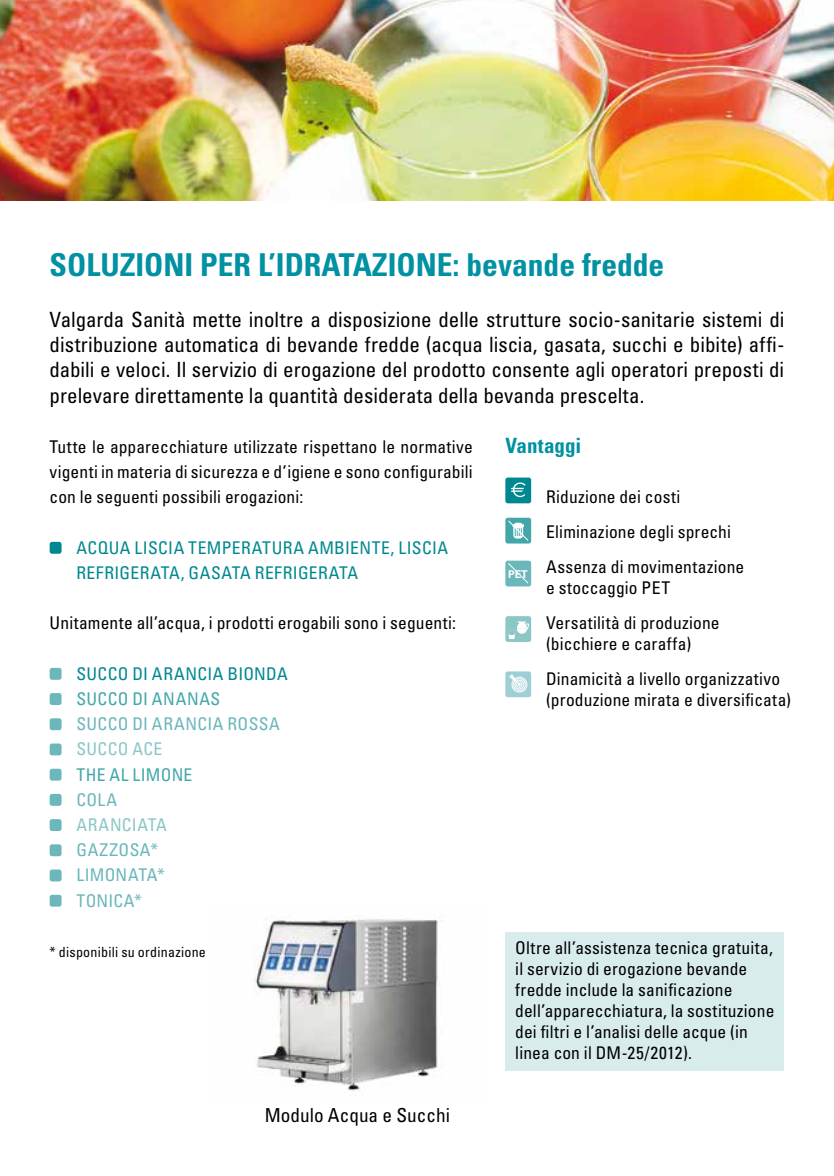
<style>
.page{position:relative;width:834px;height:1176px;background:#fff}
.page>*{position:absolute;margin:0;border:0;box-sizing:border-box;transform-origin:0 0}
.t1{font:700 condensed 31.5px "Univers LT Std";color:#0091a2}
.t2{font:condensed 21px/25.2px "Univers LT Std";color:#000;text-align:justify}
.t3{font:700 condensed 21px "Univers LT Std";letter-spacing:-.005em;color:#0092a2}
.t4{font:condensed 19.25px "Univers LT Std";color:#000}
.t5{font:condensed 17.5px/21px "Univers LT Std";letter-spacing:.01em;color:#000}
.t6{font:condensed 17.5px/25.2px "Univers LT Std";letter-spacing:.025em;color:#008890}
.t7{font:condensed 17.5px/25.2px "Univers LT Std";letter-spacing:.025em;color:#6bb7bc}
.t8{font:condensed 17.5px "Univers LT Std";letter-spacing:.025em;color:#43a7a9}
.t9{font:condensed 17.5px "Univers LT Std";letter-spacing:.02em;color:#8bc7c7}
.t10{font:condensed 14px "Univers LT Std";letter-spacing:.02em;color:#000}
</style>
<div class="page">
<img style="left:0;top:0;width:833px;height:201px">
<div style="left:50px;top:542px;width:12px;height:12px;background:#008890;border-radius:2px"></div>
<div style="left:50px;top:668px;width:12px;height:12px;background:#6bb7bc;border-radius:2px"></div>
<div style="left:50px;top:693px;width:12px;height:12px;background:#6bb7bc;border-radius:2px"></div>
<div style="left:50px;top:718px;width:12px;height:12px;background:#6bb7bc;border-radius:2px"></div>
<div style="left:50px;top:743px;width:12px;height:12px;background:#6bb7bc;border-radius:2px"></div>
<div style="left:50px;top:769px;width:12px;height:11px;background:#6bb7bc;border-radius:2px"></div>
<div style="left:50px;top:794px;width:12px;height:12px;background:#6bb7bc;border-radius:2px"></div>
<div style="left:50px;top:819px;width:12px;height:12px;background:#6bb7bc;border-radius:2px"></div>
<div style="left:50px;top:844px;width:12px;height:12px;background:#6bb7bc;border-radius:2px"></div>
<div style="left:50px;top:869px;width:12px;height:12px;background:#6bb7bc;border-radius:2px"></div>
<div style="left:50px;top:895px;width:12px;height:11px;background:#6bb7bc;border-radius:2px"></div>
<div style="left:505px;top:477px;width:26px;height:26px;background:#008890;border-radius:2px"></div>
<svg style="left:511px;top:482px;width:14px;height:15px"></svg>
<div style="left:505px;top:518px;width:26px;height:25px;background:#43a7a9;border-radius:2px"></div>
<svg style="left:508px;top:520px;width:21px;height:21px"></svg>
<div style="left:505px;top:560px;width:26px;height:26px;background:#6bb7bc;border-radius:2px"></div>
<svg style="left:508px;top:563px;width:21px;height:21px"></svg>
<div style="left:505px;top:616px;width:26px;height:26px;background:#8bc7c7;border-radius:2px"></div>
<svg style="left:508px;top:621px;width:21px;height:18px"></svg>
<div style="left:505px;top:671px;width:26px;height:26px;background:#9ecfd5;border-radius:2px"></div>
<svg style="left:509px;top:674px;width:18px;height:19px"></svg>
<div style="left:505px;top:932px;width:279px;height:138px;background:#d8eceb"></div>
<img style="left:254px;top:915px;width:190px;height:176px">
<h1 class="t1" style="left:50px;top:246px;width:616px">SOLUZIONI PER L’IDRATAZIONE: bevande fredde</h1>
<p class="t2" style="left:50px;top:306px;width:736px">Valgarda Sanità mette inoltre a disposizione delle strutture socio-sanitarie sistemi di distribuzione automatica di bevande fredde (acqua liscia, gasata, succhi e bibite) affi&shy;dabili e veloci. Il servizio di erogazione del prodotto consente agli operatori preposti di prelevare direttamente la quantità desiderata della bevanda prescelta.</p>
<p class="t5" style="left:50px;top:434px;width:424px;line-height:25.2px;text-align:justify">Tutte le apparecchiature utilizzate rispettano le normative vigenti in materia di sicurezza e d’igiene e sono configurabili con le seguenti possibili erogazioni:</p>
<p class="t6" style="left:76px;top:535px;width:373px">ACQUA LISCIA TEMPERATURA AMBIENTE, LISCIA<br>REFRIGERATA, GASATA REFRIGERATA</p>
<p class="t5" style="left:50px;top:612px;width:408px">Unitamente all’acqua, i prodotti erogabili sono i seguenti:</p>
<p class="t6" style="left:76px;top:661px;width:213px">SUCCO DI ARANCIA BIONDA</p>
<p class="t8" style="left:76px;top:687px;width:145px">SUCCO DI ANANAS</p>
<p class="t7" style="left:76px;top:711px;width:205px">SUCCO DI ARANCIA ROSSA</p>
<p class="t9" style="left:76px;top:738px;width:87px">SUCCO ACE</p>
<p class="t8" style="left:76px;top:763px;width:117px">THE AL LIMONE</p>
<p class="t7" style="left:76px;top:787px;width:42px">COLA</p>
<p class="t9" style="left:76px;top:813px;width:92px">ARANCIATA</p>
<p class="t7" style="left:76px;top:837px;width:90px">GAZZOSA*<br>LIMONATA*<br>TONICA*</p>
<p class="t10" style="left:50px;top:943px;width:158px">* disponibili su ordinazione</p>
<p class="t3" style="left:505px;top:432px;width:77px">Vantaggi</p>
<p class="t5" style="left:546px;top:486px;width:136px">Riduzione dei costi</p>
<p class="t5" style="left:546px;top:521px;width:186px">Eliminazione degli sprechi</p>
<p class="t5" style="left:508px;top:556px;width:237px"><sub>PET</sub> Assenza di movimentazione</p>
<p class="t5" style="left:546px;top:570px;width:175px;line-height:35px">e stoccaggio PET<br>Versatilità di produzione</p>
<p class="t5" style="left:546px;top:626px;width:236px;line-height:35px">(bicchiere e caraffa)<br>Dinamicità a livello organizzativo</p>
<p class="t5" style="left:546px;top:689px;width:246px">(produzione mirata e diversificata)</p>
<p class="t5" style="left:515px;top:937px;width:260px">Oltre all’assistenza tecnica gratuita, il servizio di erogazione bevande fredde include la sanificazione dell’apparecchiatura, la sostituzione dei filtri e l’analisi delle acque (in linea con il DM-25/2012).</p>
<p class="t4" style="left:265px;top:1102px;width:186px">Modulo Acqua e Succhi</p>
</div>
